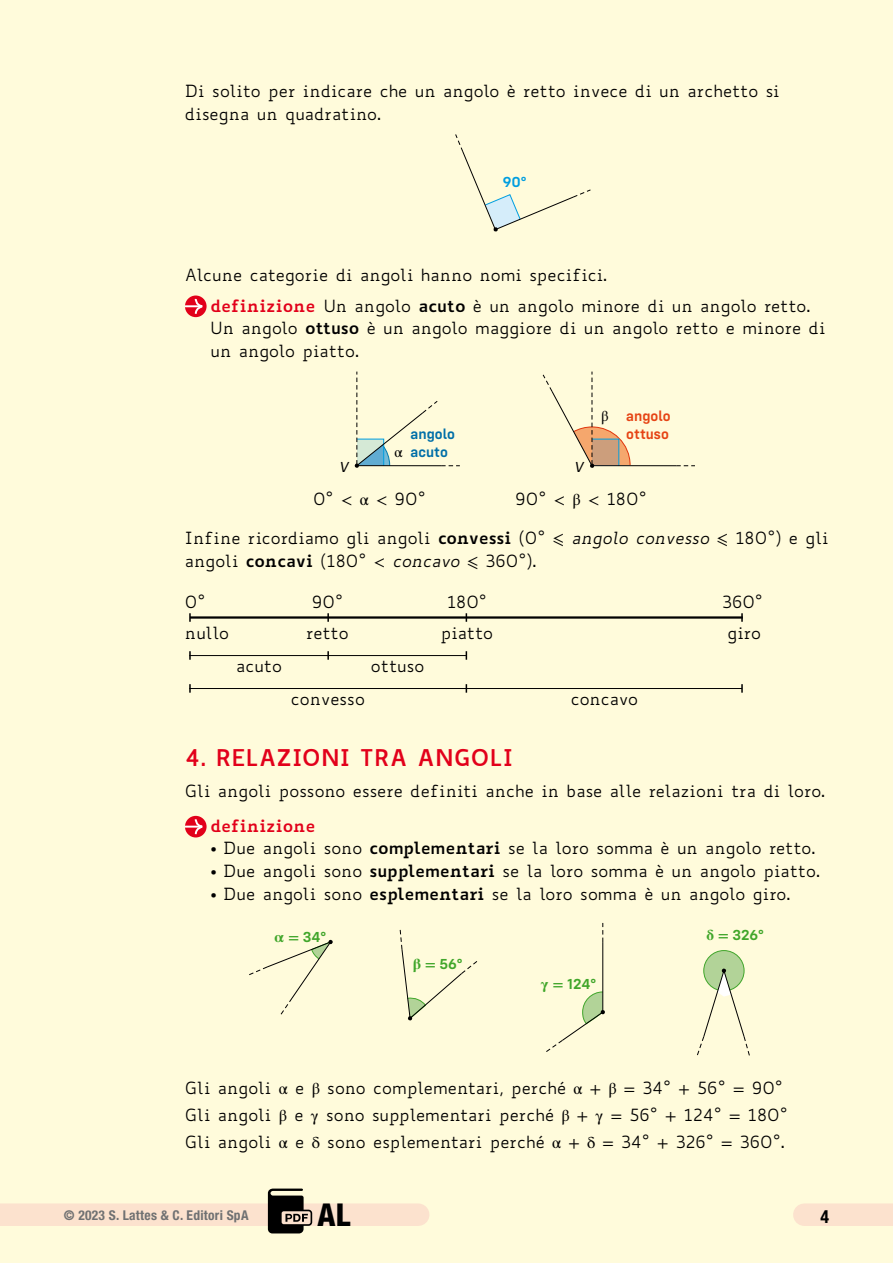
<style>
.page{position:relative;width:893px;height:1263px;background:#fffbdb}
.page>*{position:absolute;margin:0;border:0;box-sizing:border-box;transform-origin:0 0}
.t1{font:800 condensed 31.5px "Helvetica Neue LT Std";color:#000}
.t2{font:700 22.5px "Biancoenero";color:#e2001a}
.t3{font:700 condensed 18px "Helvetica Neue LT Std";color:#000}
.t4{font:16.5px/22.5px "Biancoenero";color:#000}
.t5{font:700 16.5px "Biancoenero";color:#e2001a}
.t6{font:600 15px "Config";color:#41a62b}
.t7{font:600 15px/18px "Config";color:#e64415}
.t8{font:600 15px/18px "Config";color:#006fa8}
.t9{font:600 15px "Config";color:#009ee0}
.t10{font:italic 15px "Config";color:#000}
.t11{font:15px "STIX General";color:#000}
.t12{font:700 condensed 13.5px "Helvetica Neue LT Std";letter-spacing:.02em;color:#707172}
.s1{font-weight:700;color:#e2001a}
.s2{font-weight:700}
.s3{font-family:"STIX General"}
.s4{font-style:italic}
.s5{font-family:"Config";font-weight:700}
.s6{font-family:"STIX General";font-weight:700}
</style>
<div class="page">
<div style="left:804px;top:1203px;width:89px;height:23px;background:#fce2ce"></div>
<div style="left:0;top:1203px;width:418px;height:23px;background:#fce2ce"></div>
<svg style="left:268px;top:1188px;width:44px;height:45px"></svg>
<svg style="left:455px;top:134px;width:136px;height:98px"></svg>
<svg style="left:354px;top:372px;width:106px;height:96px"></svg>
<svg style="left:676px;top:465px;width:19px;height:1px"></svg>
<hr style="left:592px;top:465px;width:84px;height:1px;background:#000">
<svg style="left:542px;top:372px;width:88px;height:96px"></svg>
<hr style="left:189px;top:655px;width:277px;height:1px;background:#000">
<hr style="left:189px;top:688px;width:553px;height:1px;background:#000">
<hr style="left:190px;top:616px;width:553px;height:3px;background:#000">
<svg style="left:189px;top:613px;width:2px;height:9px"></svg>
<svg style="left:189px;top:651px;width:2px;height:9px"></svg>
<svg style="left:189px;top:684px;width:2px;height:9px"></svg>
<svg style="left:741px;top:613px;width:2px;height:9px"></svg>
<svg style="left:741px;top:684px;width:2px;height:9px"></svg>
<svg style="left:327px;top:613px;width:2px;height:9px"></svg>
<svg style="left:327px;top:651px;width:2px;height:9px"></svg>
<div style="left:704px;top:950px;width:40px;height:41px;background:#b2d398;border-radius:50%"></div>
<div style="left:703px;top:950px;width:41px;height:41px;border:1px solid #41a62b;border-radius:50%"></div>
<svg style="left:602px;top:923px;width:1px;height:19px"></svg>
<hr style="left:602px;top:942px;width:1px;height:70px;background:#000">
<svg style="left:546px;top:991px;width:59px;height:61px"></svg>
<svg style="left:697px;top:968px;width:53px;height:88px"></svg>
<svg style="left:399px;top:929px;width:79px;height:92px"></svg>
<svg style="left:249px;top:940px;width:84px;height:75px"></svg>
<svg style="left:185px;top:295px;width:22px;height:22px"></svg>
<svg style="left:185px;top:297px;width:19px;height:19px"></svg>
<svg style="left:185px;top:816px;width:22px;height:21px"></svg>
<svg style="left:185px;top:817px;width:19px;height:19px"></svg>
<p class="t4" style="left:185px;top:79px;width:596px">Di solito per indicare che un angolo è retto invece di un archetto si disegna un quadratino.</p>
<p class="t9" style="left:503px;top:173px;width:25px">90°</p>
<p class="t4" style="left:210px;top:259px;width:602px;line-height:31px;text-indent:-26px">Alcune categorie di angoli hanno nomi specifici.<br><span class="s1">definizione</span> Un angolo <span class="s2">acuto</span> è un angolo minore di un angolo retto.</p>
<p class="t4" style="left:210px;top:317px;width:617px">Un angolo <span class="s2">ottuso</span> è un angolo maggiore di un angolo retto e minore di un angolo piatto.</p>
<p class="t7" style="left:626px;top:406px;width:46px">angolo ottuso</p>
<p class="t11" style="left:601px;top:405px;width:9px">β</p>
<p class="t8" style="left:411px;top:425px;width:46px">angolo acuto</p>
<p class="t11" style="left:394px;top:441px;width:10px">α</p>
<p class="t4" style="left:313px;top:487px;width:114px">0°<span class="s3">&lt;α&lt;</span>90°</p>
<p class="t4" style="left:515px;top:487px;width:133px">90° <span class="s3">&lt; β &lt;</span> 180°</p>
<p class="t4" style="left:185px;top:527px;width:645px">Infine ricordiamo gli angoli <span class="s2">convessi</span> (0° <span class="s3">⩽</span> <span class="s4">angolo convesso</span> <span class="s3">⩽</span> 180°) e gli angoli <span class="s2">concavi</span> (180° <span class="s3">&lt;</span> <span class="s4">concavo</span> <span class="s3">⩽</span> 360°).</p>
<p class="t4" style="left:185px;top:590px;width:22px">0°</p>
<p class="t4" style="left:312px;top:590px;width:33px">90°</p>
<p class="t4" style="left:447px;top:590px;width:41px">180°</p>
<p class="t4" style="left:722px;top:590px;width:42px">360°</p>
<p class="t4" style="left:185px;top:621px;width:46px">nullo</p>
<p class="t4" style="left:306px;top:621px;width:44px">retto</p>
<p class="t4" style="left:441px;top:621px;width:54px">piatto</p>
<p class="t4" style="left:727px;top:621px;width:35px">giro</p>
<p class="t4" style="left:236px;top:654px;width:48px">acuto</p>
<p class="t4" style="left:291px;top:687px;width:76px">convesso</p>
<p class="t10" style="left:339px;top:458px;width:11px">V</p>
<p class="t10" style="left:575px;top:458px;width:11px">V</p>
<p class="t4" style="left:371px;top:654px;width:55px">ottuso</p>
<p class="t4" style="left:571px;top:687px;width:69px">concavo</p>
<h2 class="t2" style="left:185px;top:738px;width:330px">4. RELAZIONI TRA ANGOLI</h2>
<p class="t4" style="left:185px;top:779px;width:642px">Gli angoli possono essere definiti anche in base alle relazioni tra di loro.</p>
<p class="t5" style="left:210px;top:811px;width:106px">definizione</p>
<p class="t4" style="left:210px;top:837px;width:607px"><span class="s5">•</span> Due angoli sono <span class="s2">complementari</span> se la loro somma è un angolo retto.</p>
<p class="t4" style="left:210px;top:859px;width:611px"><span class="s5">•</span> Due angoli sono <span class="s2">supplementari</span> se la loro somma è un angolo piatto.</p>
<p class="t4" style="left:210px;top:882px;width:582px"><span class="s5">•</span> Due angoli sono <span class="s2">esplementari</span> se la loro somma è un angolo giro.</p>
<p class="t6" style="left:275px;top:928px;width:53px"><span class="s6">α =</span> 34°</p>
<p class="t6" style="left:413px;top:955px;width:51px"><span class="s6">β =</span> 56°</p>
<p class="t6" style="left:541px;top:975px;width:57px"><span class="s6">γ =</span> 124°</p>
<p class="t6" style="left:706px;top:926px;width:59px"><span class="s6">δ =</span> 326°</p>
<p class="t4" style="left:185px;top:1075px;width:604px;line-height:26.7px">Gli angoli <span class="s3">α</span> e <span class="s3">β</span> sono complementari, perché <span class="s3">α + β =</span> 34° <span class="s3">+</span> 56° <span class="s3">=</span> 90°<br>Gli angoli <span class="s3">β</span> e <span class="s3">γ</span> sono supplementari perché <span class="s3">β + γ =</span> 56° <span class="s3">+</span> 124° <span class="s3">=</span> 180°<br>Gli angoli <span class="s3">α</span> e <span class="s3">δ</span> sono esplementari perché <span class="s3">α + δ =</span> 34° <span class="s3">+</span> 326° <span class="s3">=</span> 360°.</p>
<p class="t12" style="left:64px;top:1206px;width:186px">© 2023 S. Lattes &amp; C. Editori SpA</p>
<h1 class="t1" style="left:318px;top:1195px;width:34px">AL</h1>
<p class="t3" style="left:820px;top:1206px;width:10px">4</p>
</div>
